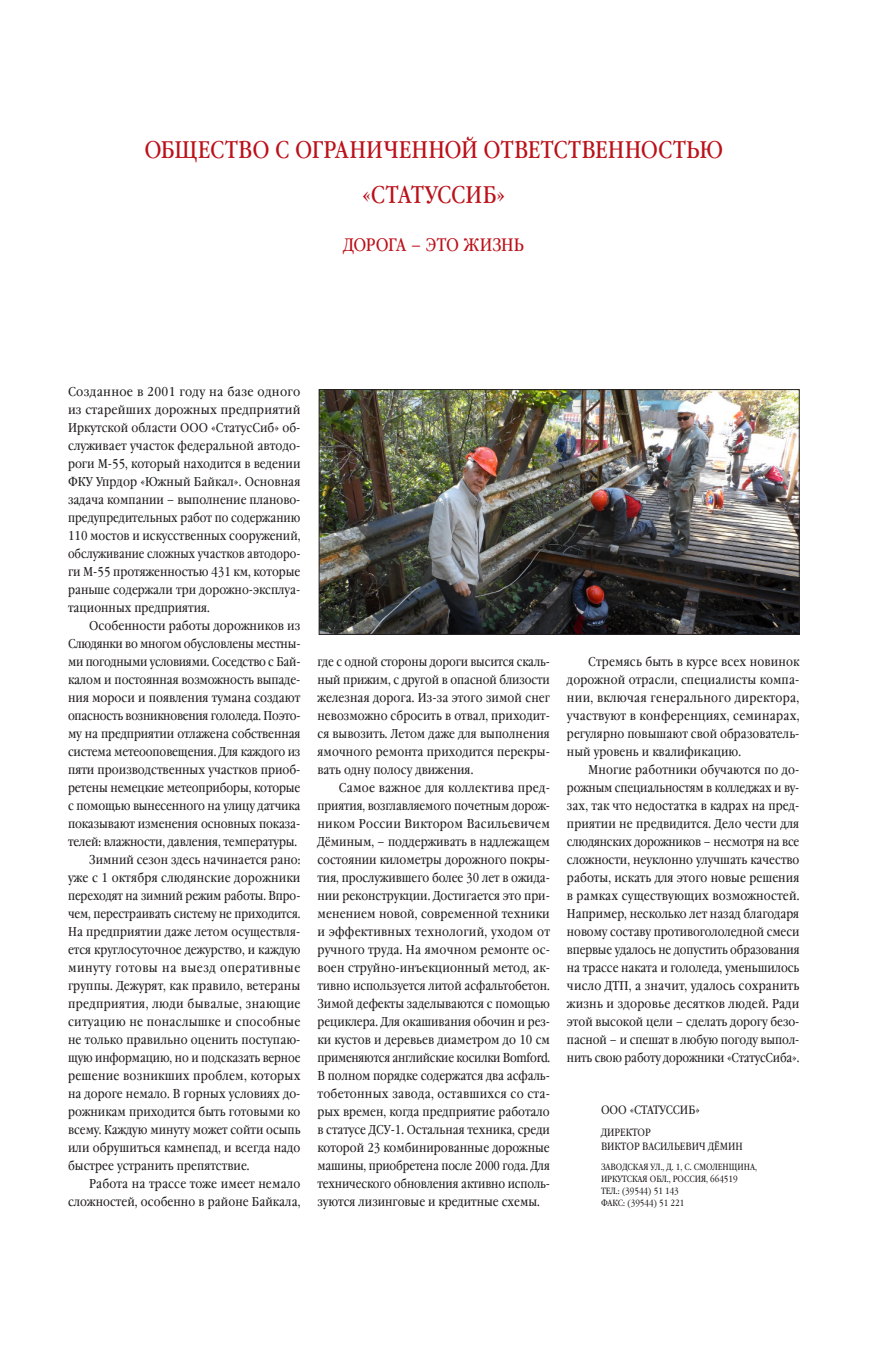
<style>
.page{position:relative;width:893px;height:1361px;background:#fff}
.page>*{position:absolute;margin:0;border:0;box-sizing:border-box;transform-origin:0 0}
.zagolovok_spusk{font:24px "Garamond Book Narrow C";color:#bb1018}
.Zagolovok_2-2__spusk{font:18px "Garamond Book Narrow C";letter-spacing:-.005em;color:#bb1018}
._3k-platny-text{font:12.75px/18px "Garamond Book Narrow C";letter-spacing:.005em;color:#231f20;text-align:justify}
._3k-platny-text_1-st{font:12.75px/18px "Garamond Book Narrow C";color:#231f20;text-align:justify;scale:1.05 1}
._2k-platn-name_kompa{font:12px "Garamond Book Narrow C";color:#231f20}
._2k-platn-name_kompa-2{font:10.5px/13.5px "Garamond Book Narrow C";color:#231f20}
._2k-platn-name_kompa-3{font:9px/12px "Garamond Book Narrow C";color:#231f20}
</style>
<div class="page">
<img style="left:321px;top:391px;width:476px;height:241px">
<div style="left:319px;top:389px;width:480px;height:245px;border:1px solid #231f20"></div>
<p class="zagolovok_spusk" style="left:144px;top:136px;width:580px">ОБЩЕСТВО С ОГРАНИЧЕННОЙ ОТВЕТСТВЕННОСТЬЮ</p>
<p class="zagolovok_spusk" style="left:362px;top:181px;width:145px">«СТАТУССИБ»</p>
<p class="Zagolovok_2-2__spusk" style="left:343px;top:235px;width:182px">ДОРОГА – ЭТО ЖИЗНЬ</p>
<p class="_3k-platny-text_1-st" style="left:68px;top:383px;width:223px">Созданное в 2001 году на базе одного из старейших дорожных предприятий Иркутской области ООО «СтатусСиб» об&shy;служивает участок федеральной автодо&shy;роги М-55, который находится в ведении ФКУ Упрдор «Южный Байкал». Основная задача компании – выполнение планово&shy;предупредительных работ по содержанию 110 мостов и искусственных сооружений, обслуживание сложных участков автодоро&shy;ги М-55 протяженностью 431 км, которые раньше содержали три дорожно-эксплуа&shy;тационных предприятия.</p>
<p class="_3k-platny-text" style="left:68px;top:617px;width:234px;text-indent:21px">Особенности работы дорожников из Слюдянки во многом обусловлены местны&shy;ми погодными условиями. Соседство с Бай&shy;калом и постоянная возможность выпаде&shy;ния мороси и появления тумана создают опасность возникновения гололеда. Поэто&shy;му на предприятии отлажена собственная система метеооповещения. Для каждого из пяти производственных участков приоб&shy;ретены немецкие метеоприборы, которые с помощью вынесенного на улицу датчика показывают изменения основных показа&shy;телей: влажности, давления, температуры.</p>
<p class="_3k-platny-text" style="left:68px;top:851px;width:234px;text-indent:21px">Зимний сезон здесь начинается рано: уже с 1 октября слюдянские дорожники переходят на зимний режим работы. Впро&shy;чем, перестраивать систему не приходится.<br>На предприятии даже летом осуществля&shy;ется круглосуточное дежурство, и каждую минуту готовы на выезд оперативные группы. Дежурят, как правило, ветераны предприятия, люди бывалые, знающие ситуацию не понаслышке и способные не только правильно оценить поступаю&shy;щую информацию, но и подсказать верное решение возникших проблем, которых на дороге немало. В горных условиях до&shy;рожникам приходится быть готовыми ко всему. Каждую минуту может сойти осыпь или обрушиться камнепад, и всегда надо быстрее устранить препятствие.</p>
<p class="_3k-platny-text" style="left:68px;top:1175px;width:234px;text-align:right">Работа на трассе тоже имеет немало сложностей, особенно в районе Байкала,</p>
<p class="_3k-platny-text" style="left:317px;top:653px;width:234px">где с одной стороны дороги высится скаль&shy;ный прижим, с другой в опасной близости железная дорога. Из-за этого зимой снег невозможно сбросить в отвал, приходит&shy;ся вывозить. Летом даже для выполнения ямочного ремонта приходится перекры&shy;вать одну полосу движения.</p>
<p class="_3k-platny-text" style="left:317px;top:779px;width:234px;text-indent:21px">Самое важное для коллектива пред&shy;приятия, возглавляемого почетным дорож&shy;ником России Виктором Васильевичем Дёминым, – поддерживать в надлежащем состоянии километры дорожного покры&shy;тия, прослужившего более 30 лет в ожида&shy;нии реконструкции. Достигается это при&shy;менением новой, современной техники и эффективных технологий, уходом от ручного труда. На ямочном ремонте ос&shy;воен струйно-инъекционный метод, ак&shy;тивно используется литой асфальтобетон.<br>Зимой дефекты заделываются с помощью рециклера. Для окашивания обочин и рез&shy;ки кустов и деревьев диаметром до 10 см применяются английские косилки Bomford.<br>В полном порядке содержатся два асфаль&shy;тобетонных завода, оставшихся со ста&shy;рых времен, когда предприятие работало в статусе ДСУ-1. Остальная техника, среди которой 23 комбинированные дорожные машины, приобретена после 2000 года. Для технического обновления активно исполь&shy;зуются лизинговые и кредитные схемы.</p>
<p class="_3k-platny-text" style="left:567px;top:653px;width:234px;text-indent:21px">Стремясь быть в курсе всех новинок дорожной отрасли, специалисты компа&shy;нии, включая генерального директора, участвуют в конференциях, семинарах, регулярно повышают свой образователь&shy;ный уровень и квалификацию.</p>
<p class="_3k-platny-text" style="left:567px;top:761px;width:234px;text-indent:21px">Многие работники обучаются по до&shy;рожным специальностям в колледжах и ву&shy;зах, так что недостатка в кадрах на пред&shy;приятии не предвидится. Дело чести для слюдянских дорожников – несмотря на все сложности, неуклонно улучшать качество работы, искать для этого новые решения в рамках существующих возможностей.<br>Например, несколько лет назад благодаря новому составу противогололедной смеси впервые удалось не допустить образования на трассе наката и гололеда, уменьшилось число ДТП, а значит, удалось сохранить жизнь и здоровье десятков людей. Ради этой высокой цели – сделать дорогу безо&shy;пасной – и спешат в любую погоду выпол&shy;нить свою работу дорожники «СтатусСиба».</p>
<p class="_2k-platn-name_kompa" style="left:601px;top:1103px;width:100px">ООО «СТАТУССИБ»</p>
<p class="_2k-platn-name_kompa-2" style="left:601px;top:1126px;width:143px">ДИРЕКТОР<br>ВИКТОР ВАСИЛЬЕВИЧ ДЁМИН</p>
<p class="_2k-platn-name_kompa-3" style="left:601px;top:1161px;width:158px">ЗАВОДСКАЯ УЛ., Д. 1, С. СМОЛЕНЩИНА,<br>ИРКУТСКАЯ ОБЛ., РОССИЯ, 664519</p>
<p class="_2k-platn-name_kompa-3" style="left:601px;top:1185px;width:79px">ТЕЛ.: (39544) 51 143</p>
<p class="_2k-platn-name_kompa-3" style="left:601px;top:1197px;width:85px">ФАКС: (39544) 51 221</p>
</div>
